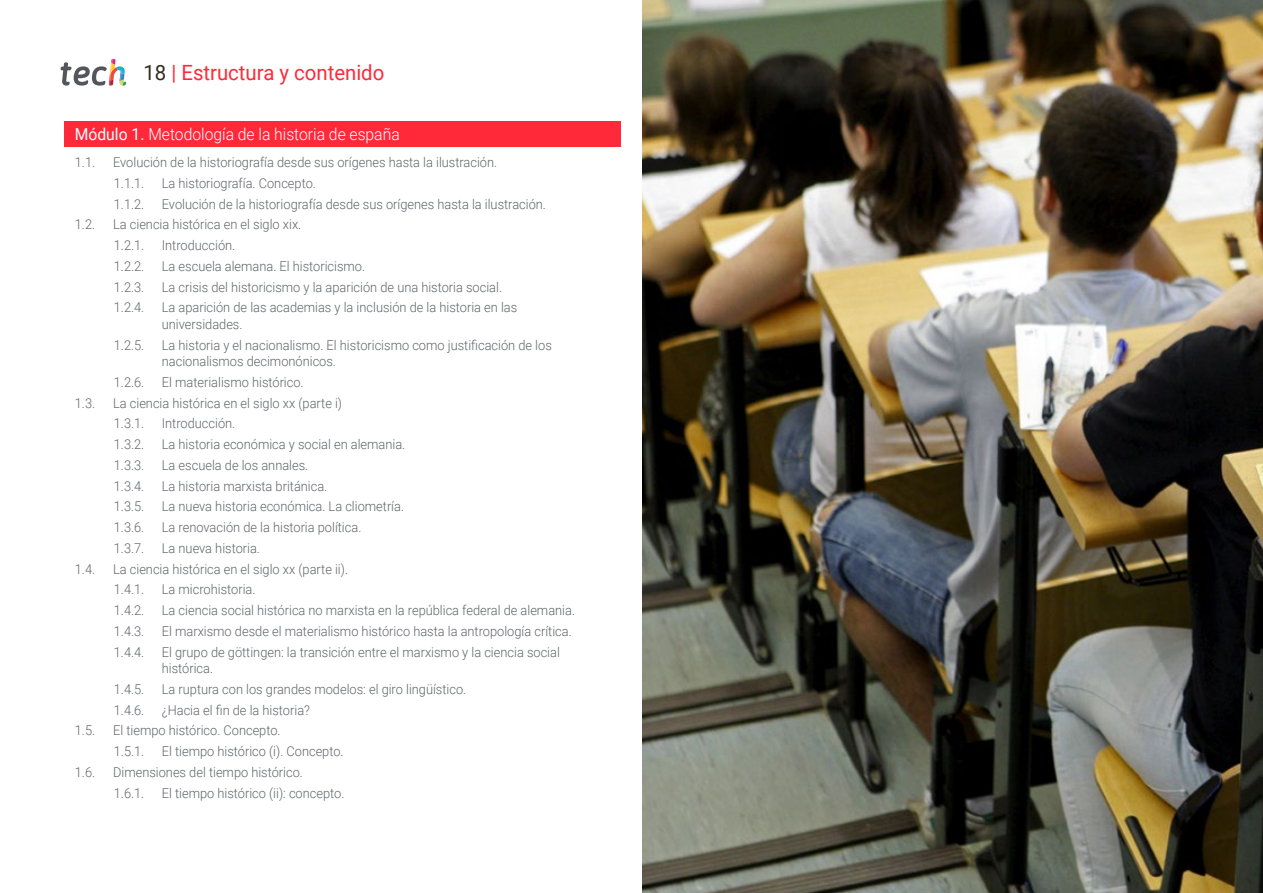
<style>
.page{position:relative;width:1263px;height:893px;background:#fff}
.page>*{position:absolute;margin:0;border:0;box-sizing:border-box;transform-origin:0 0}
.t1{font:21px "Roboto";color:#ff293a}
.t2{font:300 16.5px "Roboto";color:#fff;scale:.95 1}
.t3{font:300 13.5px/20.7px "Roboto";color:#61646a;scale:.95 1}
.s1{color:#312e20}
.s2{font-weight:400}
</style>
<div class="page">
<img style="left:642px;top:0;width:621px;height:893px">
<div style="left:64px;top:121px;width:557px;height:25px;background:#ff293a"></div>
<svg style="left:61px;top:59px;width:65px;height:27px"></svg>
<h1 class="t1" style="left:144px;top:57px;width:242px"><span class="s1">18</span> | Estructura y contenido</h1>
<p class="t2" style="left:75px;top:123px;width:343px"><span class="s2">Módulo 1.</span> Metodología de la historia de españa</p>
<p class="t3" style="left:75px;top:151px;width:23px">1.1.</p>
<p class="t3" style="left:113px;top:151px;width:406px">Evolución de la historiografía desde sus orígenes hasta la ilustración.<br>1.1.1.</p>
<p class="t3" style="left:162px;top:172px;width:164px">La historiografía. Concepto.</p>
<p class="t3" style="left:114px;top:193px;width:34px">1.1.2.</p>
<p class="t3" style="left:162px;top:193px;width:406px">Evolución de la historiografía desde sus orígenes hasta la ilustración.</p>
<p class="t3" style="left:75px;top:214px;width:23px">1.2.</p>
<p class="t3" style="left:113px;top:214px;width:200px">La ciencia histórica en el siglo xix.<br>1.2.1.</p>
<p class="t3" style="left:162px;top:234px;width:79px">Introducción.</p>
<p class="t3" style="left:114px;top:255px;width:34px">1.2.2.</p>
<p class="t3" style="left:162px;top:255px;width:216px">La escuela alemana. El historicismo.</p>
<p class="t3" style="left:114px;top:276px;width:34px">1.2.3.</p>
<p class="t3" style="left:162px;top:276px;width:360px">La crisis del historicismo y la aparición de una historia social.</p>
<p class="t3" style="left:114px;top:297px;width:34px">1.2.4.</p>
<p class="t3" style="left:162px;top:299px;width:376px;line-height:16.5px">La aparición de las academias y la inclusión de la historia en las universidades.</p>
<p class="t3" style="left:114px;top:334px;width:34px">1.2.5.</p>
<p class="t3" style="left:162px;top:336px;width:412px;line-height:16.5px">La historia y el nacionalismo. El historicismo como justificación de los nacionalismos decimonónicos.</p>
<p class="t3" style="left:114px;top:371px;width:34px">1.2.6.</p>
<p class="t3" style="left:162px;top:371px;width:151px">El materialismo histórico.</p>
<p class="t3" style="left:75px;top:392px;width:23px">1.3.</p>
<p class="t3" style="left:113px;top:392px;width:243px">La ciencia histórica en el siglo xx (parte i)<br>1.3.1.</p>
<p class="t3" style="left:162px;top:413px;width:79px">Introducción.</p>
<p class="t3" style="left:114px;top:433px;width:34px">1.3.2.</p>
<p class="t3" style="left:162px;top:433px;width:258px">La historia económica y social en alemania.</p>
<p class="t3" style="left:114px;top:454px;width:34px">1.3.3.</p>
<p class="t3" style="left:162px;top:454px;width:156px">La escuela de los annales.</p>
<p class="t3" style="left:114px;top:475px;width:34px">1.3.4.</p>
<p class="t3" style="left:162px;top:475px;width:176px">La historia marxista británica.</p>
<p class="t3" style="left:114px;top:496px;width:34px">1.3.5.</p>
<p class="t3" style="left:162px;top:496px;width:256px">La nueva historia económica. La cliometría.</p>
<p class="t3" style="left:114px;top:516px;width:34px">1.3.6.</p>
<p class="t3" style="left:162px;top:516px;width:212px">La renovación de la historia política.</p>
<p class="t3" style="left:114px;top:537px;width:34px">1.3.7.</p>
<p class="t3" style="left:162px;top:537px;width:105px">La nueva historia.</p>
<p class="t3" style="left:75px;top:558px;width:23px">1.4.</p>
<p class="t3" style="left:113px;top:558px;width:249px">La ciencia histórica en el siglo xx (parte ii).<br>1.4.1.</p>
<p class="t3" style="left:162px;top:579px;width:100px">La microhistoria.</p>
<p class="t3" style="left:114px;top:599px;width:34px">1.4.2.</p>
<p class="t3" style="left:162px;top:599px;width:436px">La ciencia social histórica no marxista en la república federal de alemania.</p>
<p class="t3" style="left:114px;top:620px;width:34px">1.4.3.</p>
<p class="t3" style="left:162px;top:620px;width:433px">El marxismo desde el materialismo histórico hasta la antropología crítica.</p>
<p class="t3" style="left:114px;top:641px;width:34px">1.4.4.</p>
<p class="t3" style="left:162px;top:643px;width:420px;line-height:16.5px">El grupo de göttingen: la transición entre el marxismo y la ciencia social histórica.</p>
<p class="t3" style="left:114px;top:678px;width:34px">1.4.5.</p>
<p class="t3" style="left:162px;top:678px;width:322px">La ruptura con los grandes modelos: el giro lingüístico.</p>
<p class="t3" style="left:114px;top:699px;width:34px">1.4.6.</p>
<p class="t3" style="left:162px;top:699px;width:157px">¿Hacia el fin de la historia?</p>
<p class="t3" style="left:75px;top:720px;width:23px">1.5.</p>
<p class="t3" style="left:113px;top:720px;width:178px">El tiempo histórico. Concepto.<br>1.5.1.</p>
<p class="t3" style="left:162px;top:740px;width:193px">El tiempo histórico (i). Concepto.</p>
<p class="t3" style="left:75px;top:761px;width:23px">1.6.</p>
<p class="t3" style="left:113px;top:761px;width:201px">Dimensiones del tiempo histórico.<br>1.6.1.</p>
<p class="t3" style="left:162px;top:782px;width:194px">El tiempo histórico (ii): concepto.</p>
</div>
